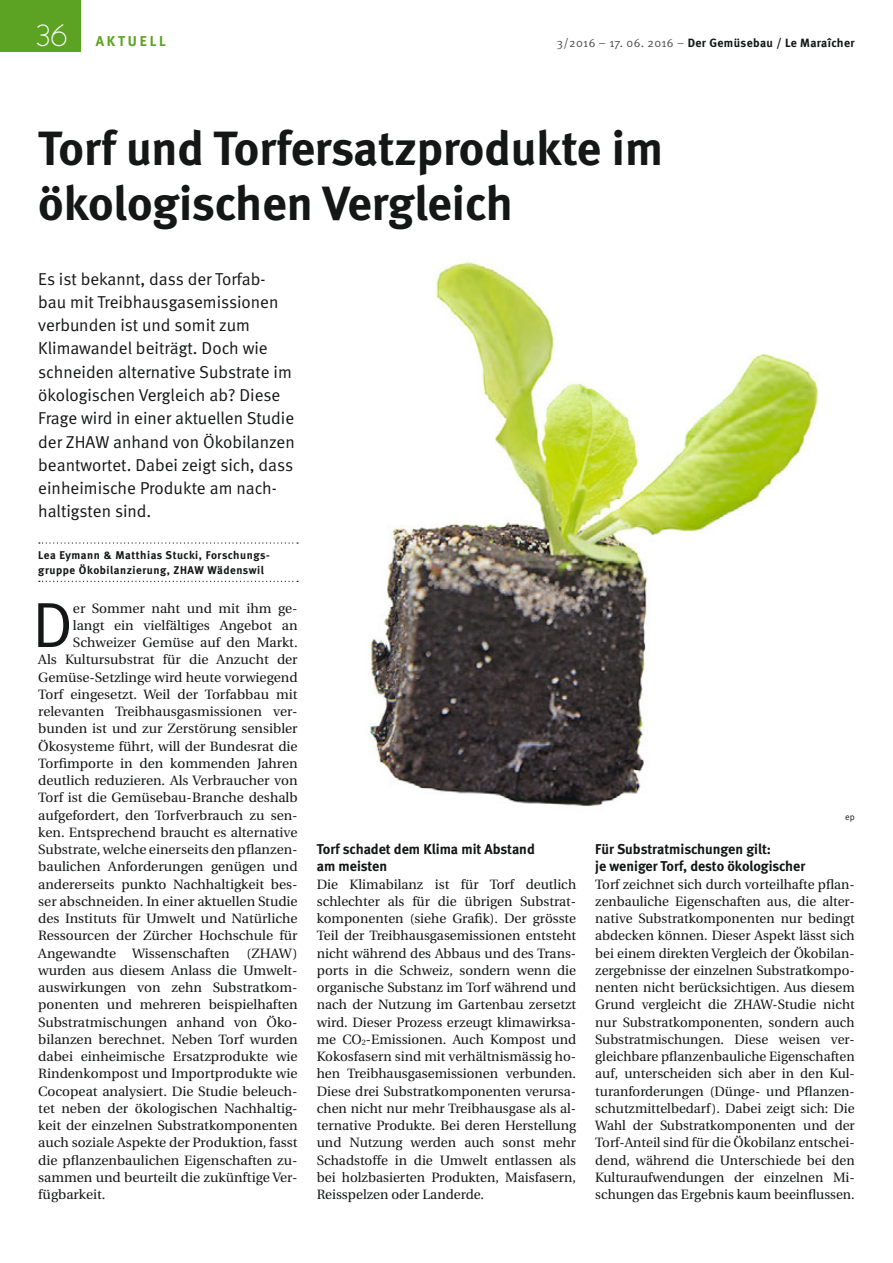
<style>
.page{position:relative;width:893px;height:1263px;background:#fff}
.page>*{position:absolute;margin:0;border:0;box-sizing:border-box;transform-origin:0 0}
.t1{font:63.75px "Meta Normal";color:#151616}
.t2{font:700 48px/55.5px "Meta";color:#151616}
.t3{font:300 33px "Kabel";color:#fff}
.t4{font:17.25px/23.2px "Meta Normal";color:#151616}
.t5{font:700 14.25px/17.2px "Meta";color:#151616}
.t6{font:700 14.25px "Meta";letter-spacing:.2em;color:#5ca223}
.t7{font:13.5px/17.2px "Utopia";color:#151616;text-align:justify}
.t8{font:700 12px "Meta";letter-spacing:.03em;color:#151616}
.t9{font:700 11.25px/15px "Meta";letter-spacing:.045em;color:#151616}
.t10{font:9px "Meta Normal";color:#151616}
.s1{font-family:"Meta Normal";font-weight:400;color:#4e4e4d}
</style>
<div class="page">
<div style="left:0;top:0;width:81px;height:51px;background:#5ca223"></div>
<svg style="left:39px;top:542px;width:259px;height:2px"></svg>
<svg style="left:39px;top:581px;width:259px;height:1px"></svg>
<img style="left:369px;top:261px;width:450px;height:546px">
<h3 class="t3" style="left:36px;top:16px;width:33px">36</h3>
<p class="t6" style="left:96px;top:36px;width:72px">AKTUELL</p>
<p class="t8" style="left:557px;top:38px;width:299px"><span class="s1">3/2016 – 17. 06. 2016 –</span> Der Gemüsebau / Le Maraîcher</p>
<h2 class="t2" style="left:38px;top:124px;width:626px">Torf und Torfersatzprodukte im ökologischen Vergleich</h2>
<p class="t4" style="left:38px;top:268px;width:258px">Es ist bekannt, dass der Torfab&shy;bau mit Treibhausgasemissionen verbunden ist und somit zum<br>Klimawandel beiträgt. Doch wie schneiden alternative Substrate im ökologischen Vergleich ab? Diese<br>Frage wird in einer aktuellen Studie der ZHAW anhand von Ökobilanzen beantwortet. Dabei zeigt sich, dass einheimische Produkte am nach&shy;haltigsten sind.</p>
<p class="t9" style="left:38px;top:548px;width:233px">Lea Eymann &amp; Matthias Stucki, Forschungs&shy;gruppe Ökobilanzierung, ZHAW Wädenswil</p>
<h1 class="t1" style="left:32px;top:601px;width:42px">D</h1>
<p class="t7" style="left:73px;top:600px;width:226px">er Sommer naht und mit ihm ge-</p>
<p class="t7" style="left:73px;top:618px;width:226px">langt ein vielfältiges Angebot an</p>
<p class="t7" style="left:73px;top:635px;width:226px">Schweizer Gemüse auf den Markt.</p>
<p class="t7" style="left:38px;top:652px;width:261px">Als Kultursubstrat für die Anzucht der</p>
<p class="t7" style="left:38px;top:669px;width:261px">Gemüse-Setzlinge wird heute vorwiegend</p>
<p class="t7" style="left:38px;top:687px;width:261px">Torf eingesetzt. Weil der Torfabbau mit</p>
<p class="t7" style="left:38px;top:704px;width:261px">relevanten Treibhausgasmissionen ver-</p>
<p class="t7" style="left:38px;top:721px;width:261px">bunden ist und zur Zerstörung sensibler</p>
<p class="t7" style="left:38px;top:738px;width:261px">Ökosysteme führt, will der Bundesrat die</p>
<p class="t7" style="left:38px;top:756px;width:261px">Torfimporte in den kommenden Jahren</p>
<p class="t7" style="left:38px;top:773px;width:261px">deutlich reduzieren. Als Verbraucher von</p>
<p class="t7" style="left:38px;top:790px;width:261px">Torf ist die Gemüsebau-Branche deshalb</p>
<p class="t7" style="left:38px;top:807px;width:261px">aufgefordert, den Torfverbrauch zu sen-</p>
<p class="t7" style="left:38px;top:825px;width:261px">ken. Entsprechend braucht es alternative</p>
<p class="t7" style="left:38px;top:842px;width:261px">Substrate, welche einerseits den pflanzen-</p>
<p class="t7" style="left:38px;top:859px;width:261px">baulichen Anforderungen genügen und</p>
<p class="t7" style="left:38px;top:876px;width:261px">andererseits punkto Nachhaltigkeit bes-</p>
<p class="t7" style="left:38px;top:894px;width:261px">ser abschneiden. In einer aktuellen Studie</p>
<p class="t7" style="left:38px;top:911px;width:261px">des Instituts für Umwelt und Natürliche</p>
<p class="t7" style="left:38px;top:928px;width:261px">Ressourcen der Zürcher Hochschule für</p>
<p class="t7" style="left:38px;top:945px;width:261px">Angewandte Wissenschaften (ZHAW)</p>
<p class="t7" style="left:38px;top:963px;width:261px">wurden aus diesem Anlass die Umwelt-</p>
<p class="t7" style="left:38px;top:980px;width:261px">auswirkungen von zehn Substratkom-</p>
<p class="t7" style="left:38px;top:997px;width:261px">ponenten und mehreren beispielhaften</p>
<p class="t7" style="left:38px;top:1014px;width:261px">Substratmischungen anhand von Öko-</p>
<p class="t7" style="left:38px;top:1032px;width:261px">bilanzen berechnet. Neben Torf wurden</p>
<p class="t7" style="left:38px;top:1049px;width:261px">dabei einheimische Ersatzprodukte wie</p>
<p class="t7" style="left:38px;top:1066px;width:261px">Rindenkompost und Importprodukte wie</p>
<p class="t7" style="left:38px;top:1083px;width:261px">Cocopeat analysiert. Die Studie beleuch-</p>
<p class="t7" style="left:38px;top:1101px;width:261px">tet neben der ökologischen Nachhaltig-</p>
<p class="t7" style="left:38px;top:1118px;width:261px">keit der einzelnen Substratkomponenten</p>
<p class="t7" style="left:38px;top:1135px;width:261px">auch soziale Aspekte der Produktion, fasst</p>
<p class="t7" style="left:38px;top:1152px;width:261px">die pflanzenbaulichen Eigenschaften zu-</p>
<p class="t7" style="left:38px;top:1170px;width:261px">sammen und beurteilt die zukünftige Ver-</p>
<p class="t7" style="left:38px;top:1187px;width:69px">fügbarkeit.</p>
<p class="t5" style="left:317px;top:841px;width:220px">Torf schadet dem Klima mit Abstand am meisten</p>
<p class="t7" style="left:317px;top:876px;width:261px">Die Klimabilanz ist für Torf deutlich schlechter als für die übrigen Substrat&shy;komponenten (siehe Grafik). Der grösste Teil der Treibhausgasemissionen entsteht nicht während des Abbaus und des Trans&shy;ports in die Schweiz, sondern wenn die organische Substanz im Torf während und nach der Nutzung im Gartenbau zersetzt wird. Dieser Prozess erzeugt klimawirksa&shy;me CO<sub>2</sub>-Emissionen. Auch Kompost und Kokosfasern sind mit verhältnismässig ho&shy;hen Treibhausgasemissionen verbunden.<br>Diese drei Substratkomponenten verursa&shy;chen nicht nur mehr Treibhausgase als al&shy;ternative Produkte. Bei deren Herstellung und Nutzung werden auch sonst mehr Schadstoffe in die Umwelt entlassen als bei holzbasierten Produkten, Maisfasern, Reisspelzen oder Landerde.</p>
<p class="t10" style="left:845px;top:813px;width:11px">ep</p>
<p class="t5" style="left:595px;top:841px;width:211px">Für Substratmischungen gilt:<br>je weniger Torf, desto ökologischer</p>
<p class="t7" style="left:595px;top:876px;width:261px">Torf zeichnet sich durch vorteilhafte pflan&shy;zenbauliche Eigenschaften aus, die alter&shy;native Substratkomponenten nur bedingt abdecken können. Dieser Aspekt lässt sich bei einem direkten Vergleich der Ökobilan&shy;zergebnisse der einzelnen Substratkompo&shy;nenten nicht berücksichtigen. Aus diesem Grund vergleicht die ZHAW-Studie nicht nur Substratkomponenten, sondern auch Substratmischungen. Diese weisen ver&shy;gleichbare pflanzenbauliche Eigenschaften auf, unterscheiden sich aber in den Kul&shy;turanforderungen (Dünge- und Pflanzen&shy;schutzmittelbedarf). Dabei zeigt sich: Die Wahl der Substratkomponenten und der Torf-Anteil sind für die Ökobilanz entschei&shy;dend, während die Unterschiede bei den Kulturaufwendungen der einzelnen Mi&shy;schungen das Ergebnis kaum beeinflussen.</p>
</div>
